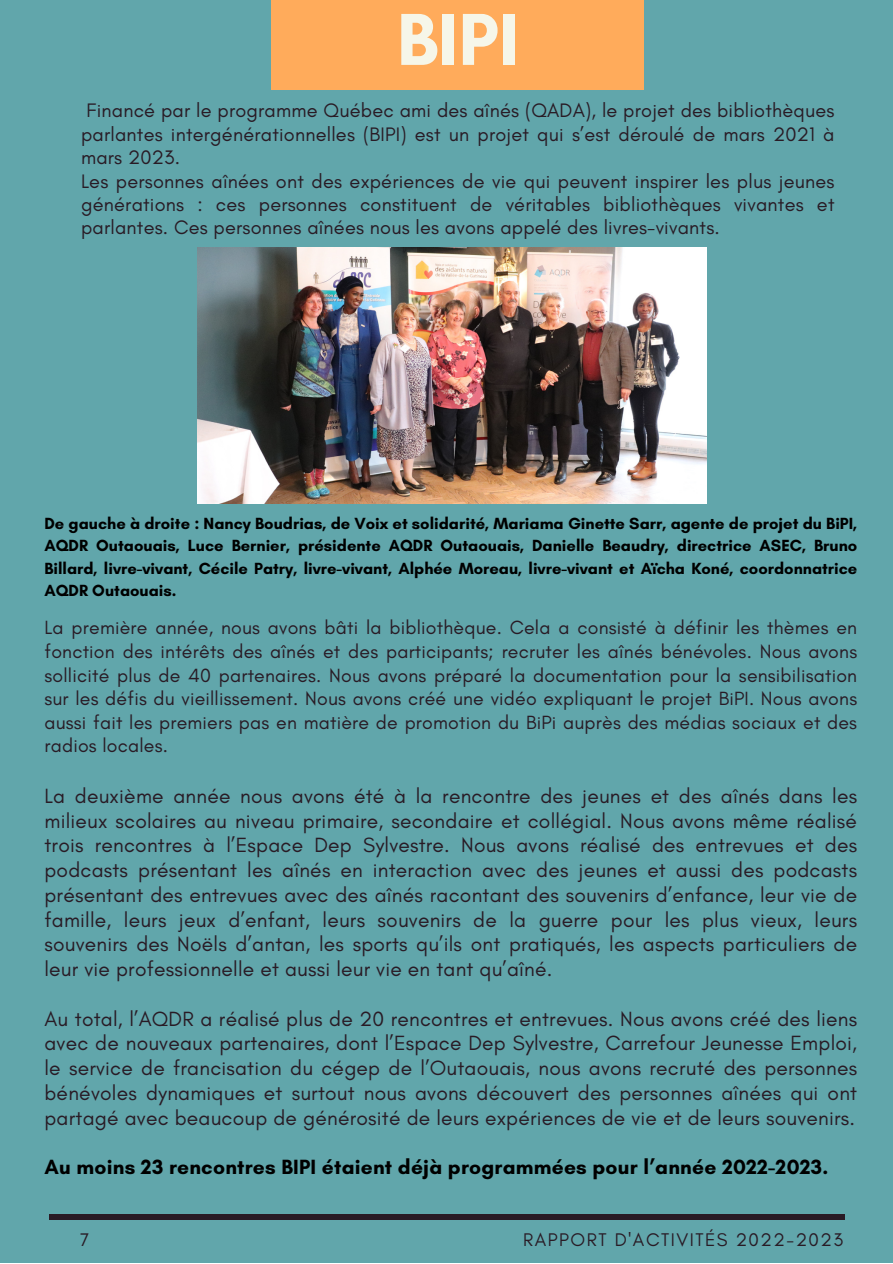
<style>
.page{position:relative;width:893px;height:1264px;background:#fff}
.page>*{position:absolute;margin:0;border:0;box-sizing:border-box;transform-origin:0 0}
.t1{font:700 75px "Glacial Indifference";color:#f6f6e9}
.t2{font:21px/24.8px "Glacial Indifference";letter-spacing:.01em;color:#291b25;text-align:justify}
.t3{font:700 21px "Glacial Indifference";letter-spacing:.01em;color:#000}
.t4{font:19.95px/23.4px "Glacial Indifference";letter-spacing:.01em;color:#291b25;text-align:justify}
.t5{font:19.5px/23.5px "Glacial Indifference";letter-spacing:.01em;color:#291b25;text-align:justify}
.t6{font:18.6px "Glacial Indifference";letter-spacing:.08em;color:#291b25}
.t7{font:700 16.5px/22.5px "Glacial Indifference";color:#000;text-align:justify}
</style>
<div class="page">
<div style="left:0;top:0;width:892px;height:1262px;background:#61a6ab"></div>
<div style="left:50px;top:1214px;width:794px;height:5px;background:#291b25"></div>
<div style="left:271px;top:0;width:373px;height:89px;background:#ffab5b"></div>
<img style="left:197px;top:247px;width:509px;height:256px">
<p class="t1" style="left:397px;top:-6px;width:124px">BIPI</p>
<p class="t4" style="left:81px;top:98px;width:755px">Financé par le programme Québec ami des aînés (QADA), le projet des bibliothèques parlantes intergénérationnelles (BIPI) est un projet qui s’est déroulé de mars 2021 à mars 2023.</p>
<p class="t4" style="left:81px;top:169px;width:755px">Les personnes aînées ont des expériences de vie qui peuvent inspirer les plus jeunes générations : ces personnes constituent de véritables bibliothèques vivantes et parlantes. Ces personnes aînées nous les avons appelé des livres-vivants.</p>
<p class="t7" style="left:44px;top:511px;width:814px">De gauche à droite : Nancy Boudrias, de Voix et solidarité, Mariama Ginette Sarr, agente de projet du BiPI, AQDR Outaouais, Luce Bernier, présidente AQDR Outaouais, Danielle Beaudry, directrice ASEC, Bruno Billard, livre-vivant, Cécile Patry, livre-vivant, Alphée Moreau, livre-vivant et Aïcha Koné, coordonnatrice AQDR Outaouais.</p>
<p class="t5" style="left:44px;top:615px;width:814px">La première année, nous avons bâti la bibliothèque. Cela a consisté à définir les thèmes en fonction des intérêts des aînés et des participants; recruter les aînés bénévoles. Nous avons sollicité plus de 40 partenaires. Nous avons préparé la documentation pour la sensibilisation sur les défis du vieillissement. Nous avons créé une vidéo expliquant le projet BiPI. Nous avons aussi fait les premiers pas en matière de promotion du BiPi auprès des médias sociaux et des radios locales.</p>
<p class="t2" style="left:44px;top:783px;width:814px">La deuxième année nous avons été à la rencontre des jeunes et des aînés dans les milieux scolaires au niveau primaire, secondaire et collégial. Nous avons même réalisé trois rencontres à l’Espace Dep Sylvestre. Nous avons réalisé des entrevues et des podcasts présentant les aînés en interaction avec des jeunes et aussi des podcasts présentant des entrevues avec des aînés racontant des souvenirs d’enfance, leur vie de famille, leurs jeux d’enfant, leurs souvenirs de la guerre pour les plus vieux, leurs souvenirs des Noëls d’antan, les sports qu’ils ont pratiqués, les aspects particuliers de leur vie professionnelle et aussi leur vie en tant qu’aîné.</p>
<p class="t2" style="left:44px;top:1005px;width:814px">Au total, l’AQDR a réalisé plus de 20 rencontres et entrevues. Nous avons créé des liens avec de nouveaux partenaires, dont l’Espace Dep Sylvestre, Carrefour Jeunesse Emploi, le service de francisation du cégep de l’Outaouais, nous avons recruté des personnes bénévoles dynamiques et surtout nous avons découvert des personnes aînées qui ont partagé avec beaucoup de générosité de leurs expériences de vie et de leurs souvenirs.</p>
<p class="t3" style="left:44px;top:1154px;width:785px">Au moins 23 rencontres BIPI étaient déjà programmées pour l’année 2022-2023.</p>
<p class="t6" style="left:80px;top:1228px;width:11px">7</p>
<p class="t6" style="left:523px;top:1228px;width:321px">RAPPORT D'ACTIVITÉS 2022-2023</p>
</div>
